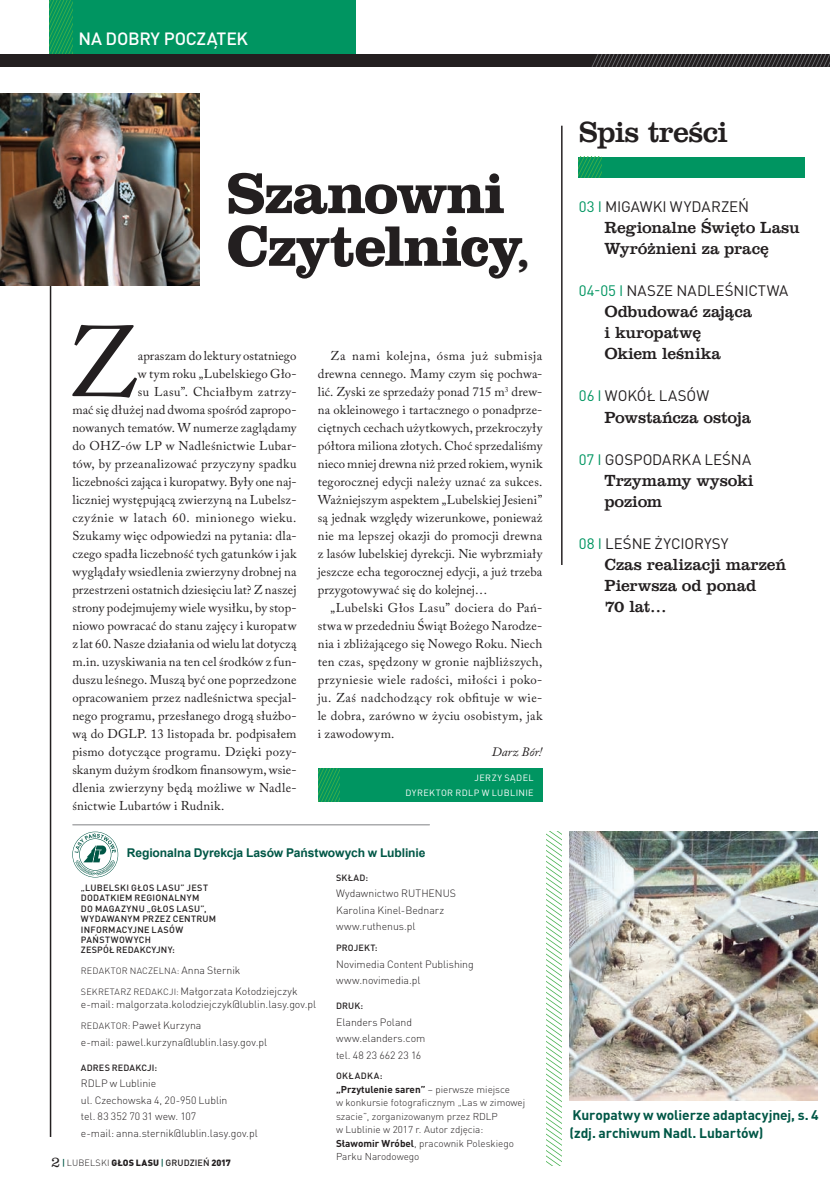
<style>
.page{position:relative;width:830px;height:1191px;background:#fff}
.page>*{position:absolute;margin:0;border:0;box-sizing:border-box;transform-origin:0 0}
.t1{font:99.45px "Adobe Caslon Pro";color:#231f20}
.t2{font:700 58.5px/52.7px "Clarendon EU";letter-spacing:-.02em;color:#231f20}
.t3{font:30px "Clarendon EU";letter-spacing:-.025em;color:#231f20}
.t4{font:500 17.55px "DIN Pro";letter-spacing:-.015em;color:#fff}
.t5{font:16.5px/21px "Clarendon EU";letter-spacing:-.01em;color:#231f20}
.t6{font:15px "DIN Pro";letter-spacing:.005em;color:#231f20}
.t7{font:15px "DIN Pro";color:#009561}
.t8{font:700 13.8px/18px "DIN Pro";letter-spacing:-.01em;color:#005746}
.t9{font:12.75px/18px "Adobe Caslon Pro";letter-spacing:.015em;color:#231f20;text-align:justify}
.t10{font:12.75px "Adobe Caslon Pro";letter-spacing:.045em;color:#231f20}
.t11{font:12.75px "Adobe Caslon Pro";letter-spacing:.04em;color:#231f20}
.t12{font:italic 12.75px "Adobe Caslon Pro";color:#231f20}
.t13{font:700 12.15px "Arial";letter-spacing:-.01em;color:#005746}
.t14{font:300 10.5px/16.5px "DIN Pro";letter-spacing:.005em;color:#231f20}
.t15{font:300 10.5px/16.5px "DIN Pro";letter-spacing:.025em;color:#231f20}
.t16{font:300 9.9px/13.5px "DIN Pro";color:#231f20}
.t17{font:500 9px/10.5px "DIN Pro";letter-spacing:.03em;color:#231f20}
.t18{font:900 9px "DIN Pro";letter-spacing:.015em;color:#231f20}
.t19{font:9px "DIN Pro";letter-spacing:.04em;color:#fff}
.t20{font:300 9px "DIN Pro";letter-spacing:.02em;color:#231f20}
.t21{font:500 9px "DIN Pro";letter-spacing:.055em;color:#231f20}
.s1{font-size:45px}
.s2{font-weight:700}
.s3{font-size:10.5px}
.s4{font-size:9px}
.s5{font-family:"Clarendon Lt EU";font-weight:400;font-size:15px}
.s6{font-weight:500;color:#005746}
.s7{font-weight:300}
.s8{font-weight:500}
.s9{color:#009561}
.s10{color:#231f20}
</style>
<div class="page">
<img style="left:569px;top:831px;width:247px;height:269px">
<hr style="left:50px;top:94px;width:1px;height:1043px;background:#231f20">
<div style="left:49px;top:0;width:306px;height:54px;background:#009561"></div>
<svg style="left:49px;top:0;width:23px;height:54px"></svg>
<div style="left:0;top:54px;width:829px;height:13px;background:#231f20"></div>
<svg style="left:591px;top:54px;width:238px;height:13px"></svg>
<hr style="left:561px;top:126px;width:1px;height:439px;background:#231f20">
<div style="left:578px;top:157px;width:226px;height:20px;background:#009561"></div>
<svg style="left:578px;top:157px;width:24px;height:20px"></svg>
<div style="left:318px;top:768px;width:224px;height:34px;background:#009561"></div>
<svg style="left:318px;top:768px;width:21px;height:34px"></svg>
<svg style="left:546px;top:831px;width:15px;height:334px"></svg>
<hr style="left:73px;top:824px;width:356px;height:1px;background:#808285">
<svg style="left:73px;top:832px;width:45px;height:45px"></svg>
<svg style="left:74px;top:833px;width:42px;height:42px"></svg>
<img style="left:0;top:94px;width:199px;height:191px">
<h3 class="t4" style="left:78px;top:25px;width:171px">NA DOBRY POCZĄTEK</h3>
<h2 class="t2" style="left:226px;top:168px;width:305px">Szanowni<br>Czytelnicy<span class="s1">,</span></h2>
<h1 class="t1" style="left:68px;top:304px;width:71px">Z</h1>
<p class="t9" style="left:138px;top:347px;width:160px">apraszam do lektury ostatniego</p>
<p class="t9" style="left:138px;top:365px;width:160px">w tym roku „Lubelskiego Gło-</p>
<p class="t11" style="left:138px;top:384px;width:160px">su Lasu”. Chciałbym zatrzy-</p>
<p class="t9" style="left:72px;top:401px;width:225px">mać się dłużej nad dwoma spośród zapropo-</p>
<p class="t9" style="left:72px;top:419px;width:225px">nowanych tematów. W numerze zaglądamy</p>
<p class="t9" style="left:72px;top:437px;width:225px">do OHZ-ów LP w Nadleśnictwie Lubar-</p>
<p class="t9" style="left:72px;top:455px;width:225px">tów, by przeanalizować przyczyny spadku</p>
<p class="t9" style="left:72px;top:473px;width:225px">liczebności zająca i kuropatwy. Były one naj-</p>
<p class="t9" style="left:72px;top:491px;width:225px">liczniej występującą zwierzyną na Lubelsz-</p>
<p class="t10" style="left:72px;top:510px;width:225px">czyźnie w latach 60. minionego wieku.</p>
<p class="t9" style="left:72px;top:527px;width:225px">Szukamy więc odpowiedzi na pytania: dla-</p>
<p class="t9" style="left:72px;top:545px;width:225px">czego spadła liczebność tych gatunków i jak</p>
<p class="t9" style="left:72px;top:563px;width:225px">wyglądały wsiedlenia zwierzyny drobnej na</p>
<p class="t9" style="left:72px;top:581px;width:225px">przestrzeni ostatnich dziesięciu lat? Z naszej</p>
<p class="t9" style="left:72px;top:599px;width:225px">strony podejmujemy wiele wysiłku, by stop-</p>
<p class="t9" style="left:72px;top:617px;width:225px">niowo powracać do stanu zajęcy i kuropatw</p>
<p class="t9" style="left:72px;top:635px;width:225px">z lat 60. Nasze działania od wielu lat dotyczą</p>
<p class="t9" style="left:72px;top:653px;width:225px">m.in. uzyskiwania na ten cel środków z fun-</p>
<p class="t9" style="left:72px;top:671px;width:225px">duszu leśnego. Muszą być one poprzedzone</p>
<p class="t9" style="left:72px;top:689px;width:225px">opracowaniem przez nadleśnictwa specjal-</p>
<p class="t9" style="left:72px;top:707px;width:225px">nego programu, przesłanego drogą służbo-</p>
<p class="t9" style="left:72px;top:725px;width:225px">wą do DGLP. 13 listopada br. podpisałem</p>
<p class="t9" style="left:72px;top:743px;width:225px">pismo dotyczące programu. Dzięki pozy-</p>
<p class="t9" style="left:72px;top:761px;width:225px">skanym dużym środkom finansowym, wsie-</p>
<p class="t9" style="left:72px;top:779px;width:225px">dlenia zwierzyny będą możliwe w Nadle-</p>
<p class="t9" style="left:72px;top:797px;width:153px">śnictwie Lubartów i Rudnik.</p>
<p class="t9" style="left:317px;top:347px;width:226px;text-indent:13px">Za nami kolejna, ósma już submisja drewna cennego. Mamy czym się pochwa&shy;lić. Zyski ze sprzedaży ponad 715 m<sup>3</sup> drew&shy;na okleinowego i tartacznego o ponadprze&shy;ciętnych cechach użytkowych, przekroczyły półtora miliona złotych. Choć sprzedaliśmy nieco mniej drewna niż przed rokiem, wynik tegorocznej edycji należy uznać za sukces.<br>Ważniejszym aspektem „Lubelskiej Jesieni” są jednak względy wizerunkowe, ponieważ nie ma lepszej okazji do promocji drewna z lasów lubelskiej dyrekcji. Nie wybrzmiały jeszcze echa tegorocznej edycji, a już trzeba przygotowywać się do kolejnej…</p>
<p class="t9" style="left:317px;top:599px;width:226px;text-indent:13px">„Lubelski Głos Lasu” dociera do Pań&shy;stwa w przededniu Świąt Bożego Narodze&shy;nia i zbliżającego się Nowego Roku. Niech ten czas, spędzony w gronie najbliższych, przyniesie wiele radości, miłości i poko&shy;ju. Zaś nadchodzący rok obfituje w wie&shy;le dobra, zarówno w życiu osobistym, jak i zawodowym.</p>
<p class="t12" style="left:491px;top:744px;width:52px">Darz Bór!</p>
<p class="t19" style="left:474px;top:770px;width:60px">JERZY SĄDEL</p>
<p class="t19" style="left:405px;top:785px;width:57px">DYREKTOR RDL</p>
<p class="t19" style="left:473px;top:785px;width:61px">P W LUBLINIE</p>
<p class="t13" style="left:127px;top:844px;width:300px">Regionalna Dyrekcja Lasów Państwowych w Lublinie</p>
<p class="t17" style="left:336px;top:871px;width:33px">SKŁAD:</p>
<p class="t14" style="left:336px;top:884px;width:73px">Wydawnictwo RUT</p>
<p class="t17" style="left:81px;top:881px;width:137px">„LUBELSKI GŁOS LASU” JEST<br>DODATKIEM REGIONALNYM<br>DO MAGAZYNU „GŁOS LASU”,<br>WYDAWANYM PRZEZ CENTRUM<br>I NFORMACYJNE LASÓW<br>PAŃSTWOWYCH</p>
<p class="t14" style="left:336px;top:884px;width:110px;text-indent:85px">HENUS<br>Karolina Kinel-Bednarz www.ruthenus.pl</p>
<p class="t17" style="left:336px;top:941px;width:43px">PROJEKT:</p>
<p class="t14" style="left:336px;top:954px;width:139px">Novimedia Content Publishing www.novimedia.pl</p>
<p class="t17" style="left:336px;top:999px;width:29px">DRUK:</p>
<p class="t15" style="left:336px;top:1012px;width:91px">Elanders Poland www.elanders.com tel. 48 23 662 23 16</p>
<p class="t21" style="left:336px;top:1068px;width:48px">OKŁADKA:</p>
<p class="t16" style="left:336px;top:1081px;width:190px"><span class="s2">„Przytulenie saren”</span> – pierwsze miejsce<br>w konkursie fotograficznym „Las w zimowej szacie”, zorganizowanym przez RDL</p>
<p class="t17" style="left:81px;top:943px;width:95px">ZESPÓŁ REDAKCYJNY:</p>
<p class="t20" style="left:81px;top:964px;width:161px">redaktor naczelna: <span class="s3">Anna Sternik</span></p>
<p class="t14" style="left:81px;top:983px;width:237px;line-height:13.5px"><span class="s4">sekretarz redakcji:</span> Małgorzata Kołodziejczyk e-mail: malgorzata.kolodziejczyk@lublin.lasy.gov.pl</p>
<p class="t14" style="left:81px;top:1016px;width:188px"><span class="s4">redaktor:</span> Paweł Kurzyna<br>e-mail: pawel.kurzyna@lublin.lasy.gov.pl</p>
<p class="t17" style="left:81px;top:1061px;width:78px">ADRES REDAKCJI:</p>
<p class="t14" style="left:81px;top:1074px;width:8px">RDL</p>
<p class="t14" style="left:81px;top:1074px;width:178px;text-indent:20px">P w Lublinie<br>ul. Czechowska 4, 20-950 Lublin<br>tel. 83 352 70 31 wew. 107<br>e-mail: anna.sternik@lublin.lasy.gov.pl</p>
<p class="t16" style="left:491px;top:1108px;width:8px">P</p>
<p class="t16" style="left:336px;top:1122px;width:179px">w Lublinie w 2017 r. Autor zdjęcia:<br><span class="s2">Sławomir Wróbel</span>, pracownik Poleskiego<br>Parku Narodowego</p>
<p class="t18" style="left:51px;top:1154px;width:181px"><span class="s5">2</span> <span class="s6">|</span> <span class="s7">lubelski</span> GŁOS LASU <span class="s6">|</span> <span class="s8">GRUDZIEŃ</span> 2017</p>
<h3 class="t3" style="left:578px;top:113px;width:151px">Spis treści</h3>
<p class="t6" style="left:578px;top:195px;width:36px"><span class="s9">03 I</span> MIGAWKI</p>
<p class="t6" style="left:669px;top:195px;width:11px">WYDARZEŃ</p>
<p class="t5" style="left:604px;top:217px;width:197px">Regionalne Święto Lasu<br>Wyróżnieni za pracę</p>
<p class="t7" style="left:578px;top:279px;width:58px">04-05 I <span class="s10">NASZE</span></p>
<p class="t6" style="left:676px;top:279px;width:11px">NADLEŚNICTWA</p>
<p class="t5" style="left:604px;top:301px;width:149px">Odbudować zająca i kuropatwę<br>Okiem leśnika</p>
<p class="t6" style="left:578px;top:384px;width:37px"><span class="s9">06 I</span> WOKÓŁ</p>
<p class="t6" style="left:658px;top:384px;width:11px">LASÓW</p>
<p class="t5" style="left:604px;top:406px;width:148px">Powstańcza ostoja</p>
<p class="t7" style="left:578px;top:447px;width:34px">07 I <span class="s10">GOS</span></p>
<p class="t6" style="left:632px;top:447px;width:21px">PODARKA</p>
<p class="t6" style="left:704px;top:447px;width:48px">LEŚNA</p>
<p class="t5" style="left:604px;top:470px;width:151px">Trzymamy wysoki poziom</p>
<p class="t6" style="left:578px;top:532px;width:151px"><span class="s9">08 I</span> LEŚNE ŻYCIORYSY</p>
<p class="t5" style="left:604px;top:554px;width:183px">Czas realizacji marzeń<br>Pierwsza od ponad<br>70 lat…</p>
<p class="t8" style="left:569px;top:1104px;width:251px">Kuropatwy w wolierze adaptacyjnej, s. 4 (zdj. archiwum Nadl. Lubartów)</p>
</div>
